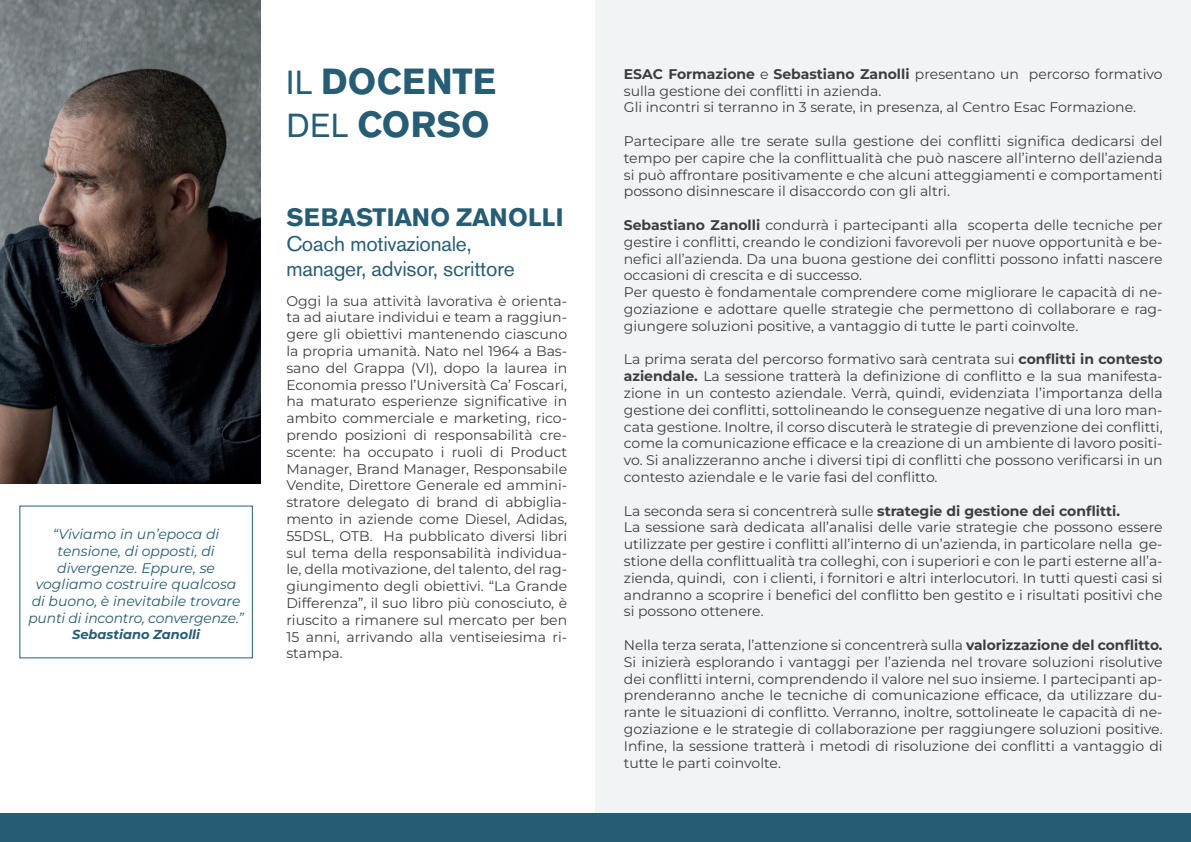
<style>
.page{position:relative;width:1191px;height:842px;background:#fff}
.page>*{position:absolute;margin:0;border:0;box-sizing:border-box;transform-origin:0 0}
.t1{font:700 36px/43.2px "Akzidenz Grotesk BE";letter-spacing:.01em;color:#265c74}
.t2{font:700 25px "Akzidenz Grotesk BE";letter-spacing:.01em;color:#265c74}
.t3{font:21px/25.2px "Akzidenz Grotesk BE";letter-spacing:-.01em;color:#265c74}
.t4{font:14px/16.8px "Montserrat";color:#3e3e3f;text-align:justify}
.t5{font:italic 14px/16.8px "Montserrat";color:#265c74;text-align:center}
.t6{font:italic 700 13px "Montserrat";color:#265c74}
.s1{font-weight:400;font-size:33px}
.s2{font-weight:700}
</style>
<div class="page">
<img style="left:0;top:0;width:261px;height:483px">
<div style="left:595px;top:0;width:596px;height:814px;background:#f0f4f5"></div>
<div style="left:0;top:814px;width:1191px;height:28px;background:#265c74"></div>
<p class="t5" style="left:28px;top:525px;width:217px">“Viviamo in un’epoca di tensione, di opposti, di divergenze. Eppure, se vogliamo costruire qualcosa di buono, è inevitabile trovare punti di incontro, convergenze.”</p>
<p class="t6" style="left:72px;top:625px;width:129px">Sebastiano Zanolli</p>
<h1 class="t1" style="left:286px;top:60px;width:211px"><span class="s1">IL</span> DOCENTE<br><span class="s1">DEL</span> CORSO</h1>
<h2 class="t2" style="left:286px;top:202px;width:279px">SEBASTIANO ZANOLLI</h2>
<h3 class="t3" style="left:286px;top:231px;width:230px">Coach motivazionale, manager, advisor, scrittore</h3>
<p class="t4" style="left:286px;top:292px;width:282px">Oggi la sua attività lavorativa è orienta&shy;ta ad aiutare individui e team a raggiun&shy;gere gli obiettivi mantenendo ciascuno la propria umanità. Nato nel 1964 a Bas&shy;sano del Grappa (VI), dopo la laurea in Economia presso l’Università Ca’ Foscari, ha maturato esperienze significative in ambito commerciale e marketing, rico&shy;prendo posizioni di responsabilità cre&shy;scente: ha occupato i ruoli di Product Manager, Brand Manager, Responsabile Vendite, Direttore Generale ed ammini&shy;stratore delegato di brand di abbiglia&shy;mento in aziende come Diesel, Adidas, 55DSL, OTB. Ha pubblicato diversi libri sul tema della responsabilità individua&shy;le, della motivazione, del talento, del rag&shy;giungimento degli obiettivi. “La Grande Differenza”, il suo libro più conosciuto, è riuscito a rimanere sul mercato per ben 15 anni, arrivando alla ventiseiesima ri&shy;stampa.</p>
<p class="t4" style="left:624px;top:65px;width:540px;text-align:left"><span class="s2">ESAC Formazione</span> e <span class="s2">Sebastiano Zanolli</span> presentano un percorso formativo sulla gestione dei conflitti in azienda.<br>Gli incontri si terranno in 3 serate, in presenza, al Centro Esac Formazione.</p>
<p class="t4" style="left:624px;top:132px;width:540px">Partecipare alle tre serate sulla gestione dei conflitti significa dedicarsi del tempo per capire che la conflittualità che può nascere all’interno dell’azienda si può affrontare positivamente e che alcuni atteggiamenti e comportamenti possono disinnescare il disaccordo con gli altri.</p>
<p class="t4" style="left:624px;top:216px;width:540px;text-align:left"><span class="s2">Sebastiano Zanolli</span> condurrà i partecipanti alla scoperta delle tecniche per gestire i conflitti, creando le condizioni favorevoli per nuove opportunità e be&shy;nefici all’azienda. Da una buona gestione dei conflitti possono infatti nascere occasioni di crescita e di successo.<br>Per questo è fondamentale comprendere come migliorare le capacità di ne&shy;goziazione e adottare quelle strategie che permettono di collaborare e rag&shy;giungere soluzioni positive, a vantaggio di tutte le parti coinvolte.</p>
<p class="t4" style="left:624px;top:351px;width:540px">La prima serata del percorso formativo sarà centrata sui <span class="s2">conflitti in contesto aziendale.</span> La sessione tratterà la definizione di conflitto e la sua manifesta&shy;zione in un contesto aziendale. Verrà, quindi, evidenziata l’importanza della gestione dei conflitti, sottolineando le conseguenze negative di una loro man&shy;cata gestione. Inoltre, il corso discuterà le strategie di prevenzione dei conflitti, come la comunicazione efficace e la creazione di un ambiente di lavoro positi&shy;vo. Si analizzeranno anche i diversi tipi di conflitti che possono verificarsi in un contesto aziendale e le varie fasi del conflitto.</p>
<p class="t4" style="left:624px;top:502px;width:540px;text-align:left">La seconda sera si concentrerà sulle <span class="s2">strategie di gestione dei conflitti.<br></span>La sessione sarà dedicata all’analisi delle varie strategie che possono essere utilizzate per gestire i conflitti all’interno di un’azienda, in particolare nella ge&shy;stione della conflittualità tra colleghi, con i superiori e con le parti esterne all’a&shy;zienda, quindi, con i clienti, i fornitori e altri interlocutori. In tutti questi casi si andranno a scoprire i benefici del conflitto ben gestito e i risultati positivi che si possono ottenere.</p>
<p class="t4" style="left:624px;top:636px;width:540px">Nella terza serata, l’attenzione si concentrerà sulla <span class="s2">valorizzazione del conflitto.<br></span>Si inizierà esplorando i vantaggi per l’azienda nel trovare soluzioni risolutive dei conflitti interni, comprendendo il valore nel suo insieme. I partecipanti ap&shy;prenderanno anche le tecniche di comunicazione efficace, da utilizzare du&shy;rante le situazioni di conflitto. Verranno, inoltre, sottolineate le capacità di ne&shy;goziazione e le strategie di collaborazione per raggiungere soluzioni positive.<br>Infine, la sessione tratterà i metodi di risoluzione dei conflitti a vantaggio di tutte le parti coinvolte.</p>
</div>
